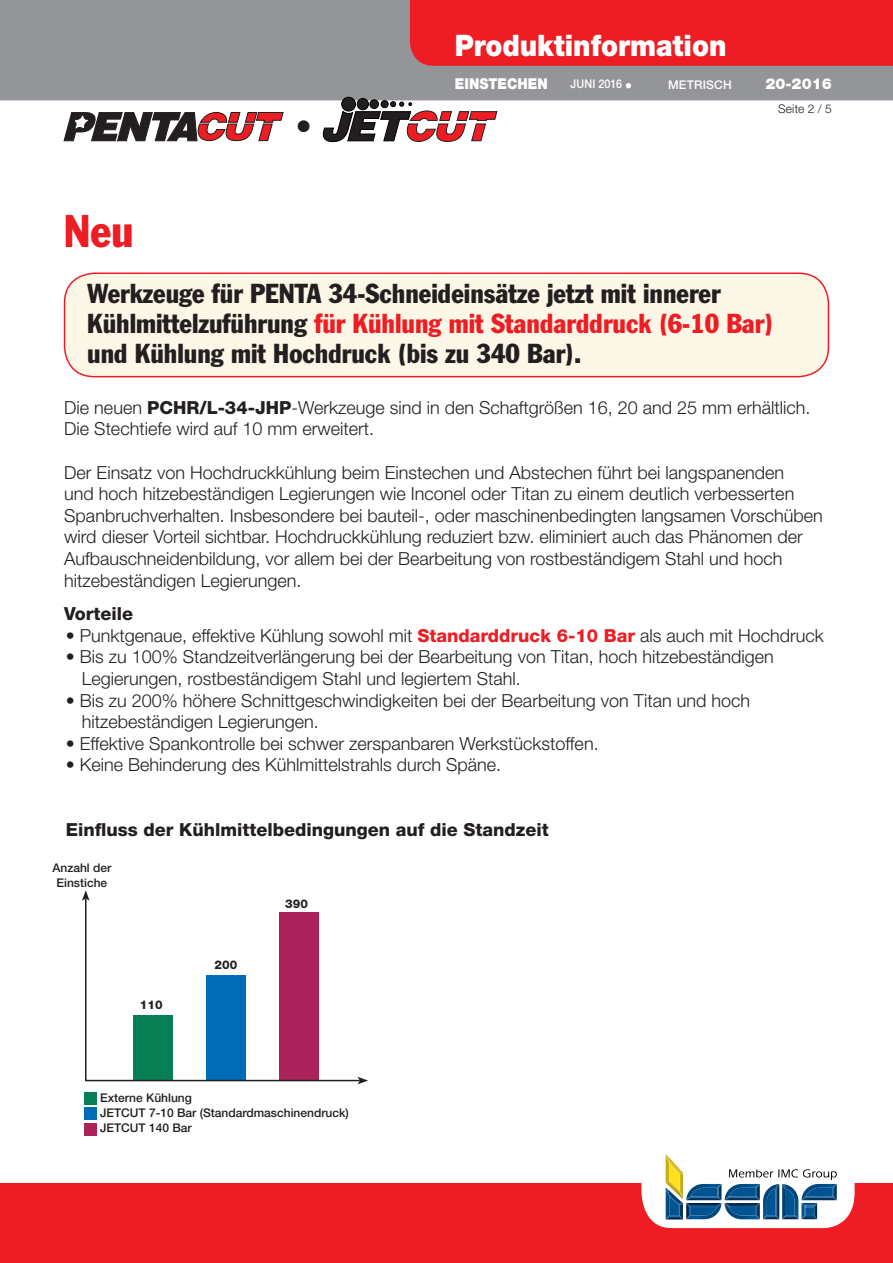
<style>
.page{position:relative;width:893px;height:1263px;background:#fff}
.page>*{position:absolute;margin:0;border:0;box-sizing:border-box;transform-origin:0 0}
.t1{font:condensed 45px "Franklin Gothic Std";color:#ee1d23}
.t2{font:condensed 33px "Franklin Gothic Std";color:#231f20}
.t3{font:900 29.7px "Helvetica Neue LT Std";color:#fff;scale:.91 1}
.Regular_Text{font:condensed 27px/30px "Franklin Gothic Std";color:#231f20}
.Regular_Text-2{font:300 18px/21.6px "Helvetica Neue LT Std";color:#231f20}
.Regular_Text-3{font:800 18px "Helvetica Neue LT Std";color:#231f20}
.t4{font:900 15px "Helvetica Neue LT Std";color:#fff;scale:.91 1}
.t5{font:900 15px "Helvetica Neue LT Std";color:#fff}
.Regular_Text-4{font:500 12px "Helvetica Neue LT Std";color:#231f20}
.Regular_Text-5{font:800 12px "Helvetica Neue LT Std";color:#231f20}
.t6{font:500 12px "Helvetica Neue LT Std";letter-spacing:.015em;color:#fff;scale:.9 1}
.t7{font:500 12px "Helvetica Neue LT Std";letter-spacing:.015em;color:#fff}
.t8{font:300 12px "Helvetica Neue LT Std";letter-spacing:.015em;color:#231f20}
.s1{color:#ee1d23}
.s2{font-weight:800}
.s3{font-weight:800;color:#ee1d23}
</style>
<div class="page">
<div style="left:0;top:0;width:893px;height:100px;background:#939598"></div>
<div style="left:410px;top:0;width:483px;height:66px;background:#ee1d23"></div>
<svg style="left:626px;top:83px;width:5px;height:5px"></svg>
<div style="left:0;top:1184px;width:893px;height:79px;background:#ee1d23"></div>
<svg style="left:641px;top:1154px;width:214px;height:74px"></svg>
<svg style="left:63px;top:112px;width:221px;height:30px"></svg>
<svg style="left:321px;top:97px;width:177px;height:45px"></svg>
<div style="left:65px;top:273px;width:763px;height:104px;background:#fdf7e7;border-radius:30px"></div>
<div style="left:64px;top:272px;width:765px;height:105px;border:2px solid #ee1d23;border-radius:30px"></div>
<svg style="left:85px;top:901px;width:273px;height:181px"></svg>
<svg style="left:82px;top:890px;width:8px;height:11px"></svg>
<svg style="left:357px;top:1077px;width:11px;height:7px"></svg>
<div style="left:84px;top:1092px;width:13px;height:13px;background:#087e54"></div>
<div style="left:84px;top:1107px;width:13px;height:13px;background:#006bb6"></div>
<div style="left:84px;top:1122px;width:13px;height:13px;background:#aa235b"></div>
<h3 class="t3" style="left:455px;top:28px;width:300px">Produktinformation</h3>
<p class="t6" style="left:570px;top:77px;width:59px">JUNI 2016</p>
<p class="t7" style="left:668px;top:78px;width:65px">METRISCH</p>
<p class="t4" style="left:455px;top:75px;width:103px">EINSTECHEN</p>
<p class="t5" style="left:765px;top:75px;width:68px">20-2016</p>
<p class="t1" style="left:64px;top:203px;width:72px">Neu</p>
<h2 class="t2" style="left:295px;top:107px;width:18px">•</h2>
<p class="t8" style="left:778px;top:101px;width:55px">Seite 2 / 5</p>
<p class="Regular_Text" style="left:87px;top:278px;width:688px">Werkzeuge für PENTA 34-Schneideinsätze jetzt mit innerer<br>Kühlmittelzuführung <span class="s1">für Kühlung mit Standarddruck (6-10 Bar) </span>und Kühlung mit Hochdruck (bis zu 340 Bar).</p>
<p class="Regular_Text-2" style="left:64px;top:396px;width:748px">Die neuen <span class="s2">PCHR/L-34-JHP</span>-Werkzeuge sind in den Schaftgrößen 16, 20 and 25 mm erhältlich.<br>Die Stechtiefe wird auf 10 mm erweitert.</p>
<p class="Regular_Text-2" style="left:64px;top:461px;width:760px">Der Einsatz von Hochdruckkühlung beim Einstechen und Abstechen führt bei langspanenden<br>und hoch hitzebeständigen Legierungen wie Inconel oder Titan zu einem deutlich verbesserten Spanbruchverhalten. Insbesondere bei bauteil-, oder maschinenbedingten langsamen Vorschüben wird dieser Vorteil sichtbar. Hochdruckkühlung reduziert bzw. eliminiert auch das Phänomen der Aufbauschneidenbildung, vor allem bei der Bearbeitung von rostbeständigem Stahl und hoch hitzebeständigen Legierungen.</p>
<p class="Regular_Text-3" style="left:64px;top:603px;width:70px">Vorteile</p>
<p class="Regular_Text-2" style="left:66px;top:624px;width:759px">• Punktgenaue, effektive Kühlung sowohl mit <span class="s3">Standarddruck 6-10 Bar</span> als auch mit Hochdruck</p>
<p class="Regular_Text-2" style="left:66px;top:646px;width:709px">• Bis zu 100% Standzeitverlängerung bei der Bearbeitung von Titan, hoch hitzebeständigen</p>
<p class="Regular_Text-2" style="left:82px;top:667px;width:441px">Legierungen, rostbeständigem Stahl und legiertem Stahl.</p>
<p class="Regular_Text-2" style="left:66px;top:689px;width:686px">• Bis zu 200% höhere Schnittgeschwindigkeiten bei der Bearbeitung von Titan und hoch</p>
<p class="Regular_Text-2" style="left:82px;top:710px;width:239px">hitzebeständigen Legierungen.</p>
<p class="Regular_Text-2" style="left:66px;top:732px;width:534px">• Effektive Spankontrolle bei schwer zerspanbaren Werkstückstoffen.</p>
<p class="Regular_Text-2" style="left:66px;top:754px;width:437px">• Keine Behinderung des Kühlmittelstrahls durch Späne.</p>
<p class="Regular_Text-3" style="left:66px;top:819px;width:485px">Einfluss der Kühlmittelbedingungen auf die Standzeit</p>
<p class="Regular_Text-4" style="left:52px;top:861px;width:60px">Anzahl der</p>
<p class="Regular_Text-4" style="left:57px;top:875px;width:52px">Einstiche</p>
<p class="Regular_Text-5" style="left:140px;top:998px;width:24px">110</p>
<p class="Regular_Text-5" style="left:215px;top:957px;width:24px">200</p>
<p class="Regular_Text-5" style="left:285px;top:897px;width:24px">390</p>
<p class="Regular_Text-4" style="left:100px;top:1091px;width:93px">Externe Kühlung</p>
<p class="Regular_Text-4" style="left:100px;top:1106px;width:250px">JETCUT 7-10 Bar (Standardmaschinendruck)</p>
<p class="Regular_Text-4" style="left:100px;top:1121px;width:93px">JETCUT 140 Bar</p>
</div>
